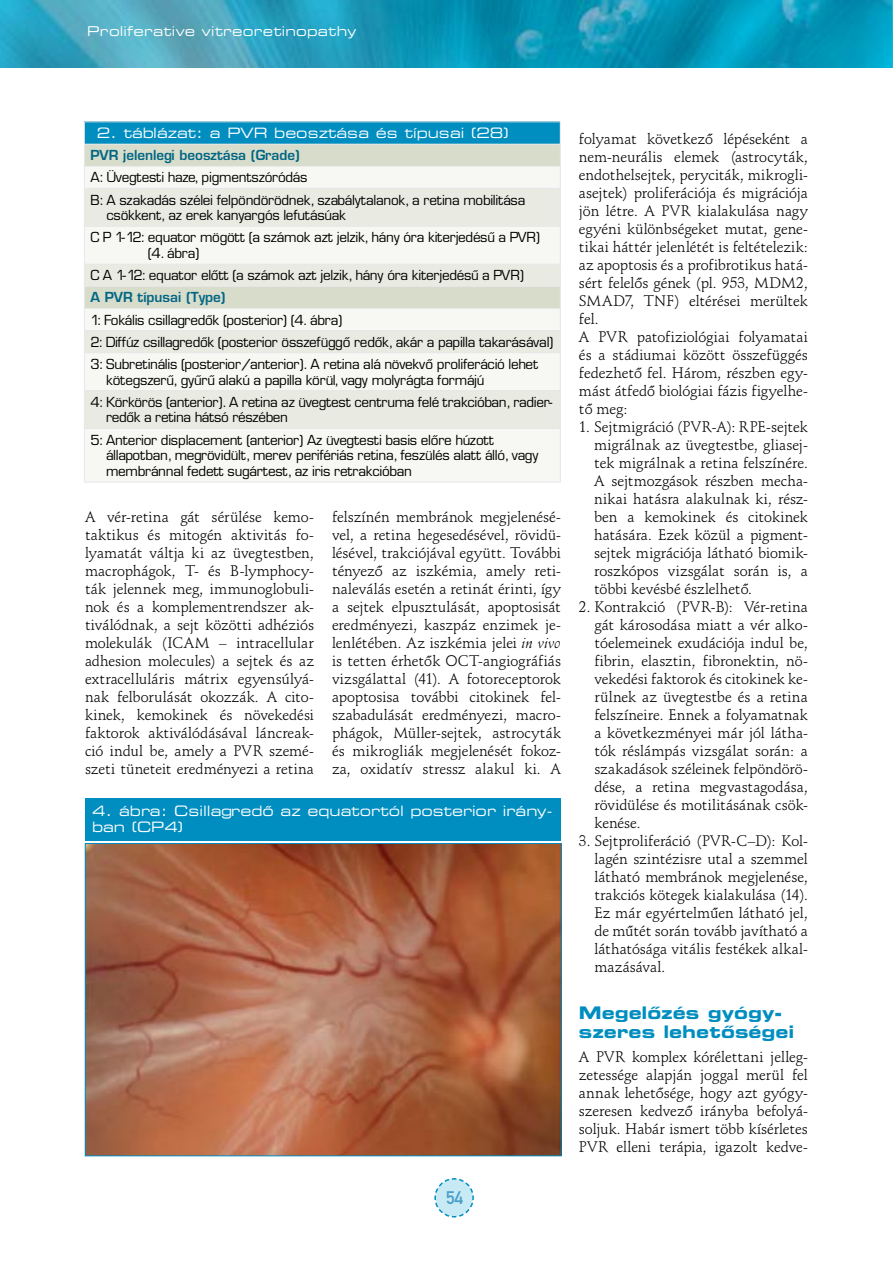
<style>
.page{position:relative;width:893px;height:1263px;background:#fff}
.page>*{position:absolute;margin:0;border:0;box-sizing:border-box;transform-origin:0 0}
.t1{font:18px "DIN Mittelschrift Alt PFL";color:#4a9eca}
.t2{font:700 17.25px/19.5px "Square 721 Ex PFL";color:#008ec0}
.t3{font:15px/18px "Schneidler PFL";letter-spacing:-.005em;color:#000;text-align:justify}
.t4{font:14.25px/16.5px "Square 721 Ex PFL";color:#fff}
.t5{font:13.5px/22.2px "Square 721 PFL";letter-spacing:.005em;color:#000}
.t6{font:13.5px "Square 721 Dm PFL";color:#006684}
.t7{font:13.5px "Square 721 Ex PFL";letter-spacing:.02em;color:#fff}
.s1{font-style:italic}
</style>
<div class="page">
<img style="left:0;top:0;width:893px;height:68px">
<svg style="left:434px;top:1178px;width:40px;height:40px"></svg>
<img style="left:87px;top:845px;width:472px;height:309px">
<div style="left:85px;top:843px;width:476px;height:313px;border:1px solid #008ec0"></div>
<div style="left:86px;top:798px;width:475px;height:42px;background:#008ec0"></div>
<div style="left:84px;top:122px;width:476px;height:22px;background:#008ec0"></div>
<div style="left:85px;top:145px;width:475px;height:21px;background:#d8dccb"></div>
<div style="left:85px;top:167px;width:475px;height:315px;background:#f7f7f4"></div>
<svg style="left:85px;top:189px;width:475px;height:239px;fill:#e9ebe2"></svg>
<hr style="left:84px;top:122px;width:476px;height:1px;background:#e6e7e8">
<hr style="left:84px;top:144px;width:476px;height:1px;background:#e6e7e8">
<hr style="left:84px;top:166px;width:476px;height:1px;background:#e6e7e8">
<svg style="left:84px;top:122px;width:1px;height:66px"></svg>
<svg style="left:560px;top:122px;width:1px;height:66px"></svg>
<hr style="left:84px;top:188px;width:476px;height:1px;background:#e6e7e8">
<hr style="left:84px;top:189px;width:1px;height:37px;background:#e6e7e8">
<hr style="left:560px;top:189px;width:1px;height:37px;background:#e6e7e8">
<hr style="left:84px;top:226px;width:476px;height:1px;background:#e6e7e8">
<hr style="left:84px;top:226px;width:1px;height:38px;background:#e6e7e8">
<hr style="left:560px;top:226px;width:1px;height:38px;background:#e6e7e8">
<hr style="left:84px;top:264px;width:476px;height:1px;background:#e6e7e8">
<hr style="left:84px;top:286px;width:476px;height:1px;background:#e6e7e8">
<hr style="left:84px;top:308px;width:476px;height:1px;background:#e6e7e8">
<hr style="left:84px;top:330px;width:476px;height:1px;background:#e6e7e8">
<svg style="left:84px;top:265px;width:1px;height:87px"></svg>
<svg style="left:560px;top:264px;width:1px;height:88px"></svg>
<hr style="left:84px;top:352px;width:476px;height:1px;background:#e6e7e8">
<hr style="left:84px;top:353px;width:1px;height:37px;background:#e6e7e8">
<hr style="left:560px;top:353px;width:1px;height:37px;background:#e6e7e8">
<hr style="left:84px;top:390px;width:476px;height:1px;background:#e6e7e8">
<hr style="left:84px;top:391px;width:1px;height:37px;background:#e6e7e8">
<hr style="left:560px;top:391px;width:1px;height:37px;background:#e6e7e8">
<hr style="left:84px;top:428px;width:476px;height:1px;background:#e6e7e8">
<hr style="left:84px;top:429px;width:1px;height:53px;background:#e6e7e8">
<hr style="left:560px;top:429px;width:1px;height:53px;background:#e6e7e8">
<hr style="left:84px;top:482px;width:476px;height:1px;background:#e6e7e8">
<p class="t7" style="left:87px;top:23px;width:271px">Proliferative vitreoretinopathy</p>
<p class="t4" style="left:97px;top:125px;width:413px">2. táblázat: a PVR beosztása és típusai (28)</p>
<p class="t6" style="left:90px;top:147px;width:211px">PVR jelenlegi beosztása (Grade)</p>
<p class="t5" style="left:90px;top:166px;width:436px">A: Üvegtesti haze, pigmentszóródás<br>B: A szakadás szélei felpöndörödnek, szabálytalanok, a retina mobilitása</p>
<p class="t5" style="left:90px;top:204px;width:451px;text-indent:16px">csökkent, az erek kanyargós lefutásúak<br>C P 1-12: equator mögött (a számok azt jelzik, hány óra kiterjedésű a PVR)</p>
<p class="t5" style="left:90px;top:242px;width:435px;text-indent:57px">(4. ábra)<br>C A 1-12: equator előtt (a számok azt jelzik, hány óra kiterjedésű a PVR)</p>
<p class="t6" style="left:90px;top:289px;width:137px">A PVR típusai (Type)</p>
<p class="t5" style="left:90px;top:308px;width:464px">1: Fokális csillagredők (posterior) (4. ábra)<br>2: Diffúz csillagredők (posterior összefüggő redők, akár a papilla takarásával)<br>3: Subretinális (posterior/anterior). A retina alá növekvő proliferáció lehet</p>
<p class="t5" style="left:90px;top:368px;width:464px;text-indent:16px">kötegszerű, gyűrű alakú a papilla körül, vagy molyrágta formájú<br>4: Körkörös (anterior). A retina az üvegtest centruma felé trakcióban, radier-</p>
<p class="t5" style="left:90px;top:406px;width:405px;text-indent:16px">redők a retina hátsó részében<br>5: Anterior displacement (anterior) Az üvegtesti basis előre húzott</p>
<p class="t5" style="left:106px;top:447px;width:434px;line-height:15.8px">állapotban, megrövidült, merev perifériás retina, feszülés alatt álló, vagy membránnal fedett sugártest, az iris retrakcióban</p>
<p class="t3" style="left:85px;top:508px;width:230px">A vér-retina gát sérülése kemo&shy;taktikus és mitogén aktivitás fo&shy;lyamatát váltja ki az üvegtestben, macrophágok, T- és B-lymphocy&shy;ták jelennek meg, immunoglobuli&shy;nok és a komplementrendszer ak&shy;tiválódnak, a sejt közötti adhéziós molekulák (ICAM – intracellular adhesion molecules) a sejtek és az extracelluláris mátrix egyensúlyá&shy;nak felborulását okozzák. A cito&shy;kinek, kemokinek és növekedési faktorok aktiválódásával láncreak&shy;ció indul be, amely a PVR szemé&shy;szeti tüneteit eredményezi a retina</p>
<p class="t3" style="left:332px;top:508px;width:230px">felszínén membránok megjelenésé&shy;vel, a retina hegesedésével, rövidü&shy;lésével, trakciójával együtt. További tényező az iszkémia, amely reti&shy;naleválás esetén a retinát érinti, így a sejtek elpusztulását, apoptosisát eredményezi, kaszpáz enzimek je&shy;lenlétében. Az iszkémia jelei <span class="s1">in vivo </span>is tetten érhetők OCT-angiográfiás vizsgálattal (41). A fotoreceptorok apoptosisa további citokinek fel&shy;szabadulását eredményezi, macro&shy;phágok, Müller-sejtek, astrocyták és mikrogliák megjelenését fokoz&shy;za, oxidatív stressz alakul ki. A</p>
<p class="t4" style="left:92px;top:802px;width:462px">4. ábra: Csillagredő az equatortól posterior irány&shy;ban (CP4)</p>
<p class="t1" style="left:446px;top:1187px;width:19px">54</p>
<p class="t3" style="left:579px;top:130px;width:230px;text-align:left">folyamat következő lépéseként a nem-neurális elemek (astrocyták, endothelsejtek, peryciták, mikrogli&shy;asejtek) proliferációja és migrációja jön létre. A PVR kialakulása nagy egyéni különbségeket mutat, gene&shy;tikai háttér jelenlétét is feltételezik: az apoptosis és a profibrotikus hatá&shy;sért felelős gének (pl. 953, MDM2,<br>SMAD7, TNF) eltérései merültek fel.<br>A PVR patofiziológiai folyamatai és a stádiumai között összefüggés fedezhető fel. Három, részben egy&shy;mást átfedő biológiai fázis figyelhe&shy;tő meg:</p>
<p class="t3" style="left:594px;top:418px;width:215px;text-indent:-15px">1. Sejtmigráció (PVR-A): RPE-sejtek migrálnak az üvegtestbe, gliasej&shy;tek migrálnak a retina felszínére.<br>A sejtmozgások részben mecha&shy;nikai hatásra alakulnak ki, rész&shy;ben a kemokinek és citokinek hatására. Ezek közül a pigment&shy;sejtek migrációja látható biomik&shy;roszkópos vizsgálat során is, a többi kevésbé észlelhető.</p>
<p class="t3" style="left:594px;top:598px;width:215px;text-indent:-15px">2. Kontrakció (PVR-B): Vér-retina gát károsodása miatt a vér alko&shy;tóelemeinek exudációja indul be, fibrin, elasztin, fibronektin, nö&shy;vekedési faktorok és citokinek ke&shy;rülnek az üvegtestbe és a retina felszíneire. Ennek a folyamatnak a következményei már jól látha&shy;tók réslámpás vizsgálat során: a szakadások széleinek felpöndörö&shy;dése, a retina megvastagodása, rövidülése és motilitásának csök&shy;kenése.</p>
<p class="t3" style="left:594px;top:832px;width:215px;text-indent:-15px">3. Sejtproliferáció (PVR-C–D): Kol&shy;lagén szintézisre utal a szemmel látható membránok megjelenése, trakciós kötegek kialakulása (14).<br>Ez már egyértelműen látható jel, de műtét során tovább javítható a láthatósága vitális festékek alkal&shy;mazásával.</p>
<p class="t2" style="left:579px;top:1002px;width:217px">Megelőzés gyógy&shy;szeres lehetőségei</p>
<p class="t3" style="left:579px;top:1048px;width:230px">A PVR komplex kórélettani jelleg&shy;zetessége alapján joggal merül fel annak lehetősége, hogy azt gyógy&shy;szeresen kedvező irányba befolyá&shy;soljuk. Habár ismert több kísérletes PVR elleni terápia, igazolt kedve-</p>
</div>
